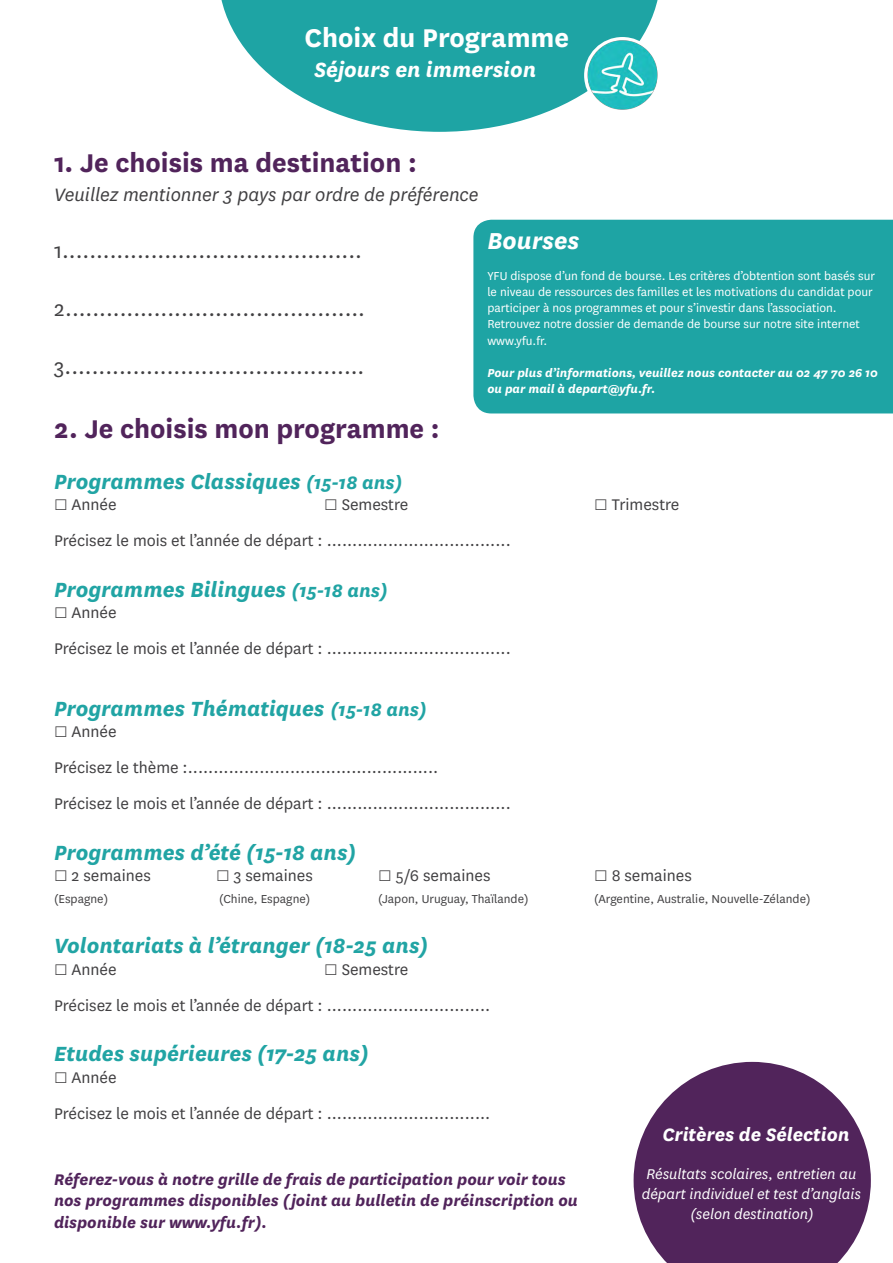
<style>
.page{position:relative;width:893px;height:1263px;background:#fff}
.page>*{position:absolute;margin:0;border:0;box-sizing:border-box;transform-origin:0 0}
.t1{font:700 30px "National";color:#51245b}
.t2{font:700 30px "National";color:#fff}
.t3{font:italic 700 27px "National";color:#fff}
.t4{font:italic 700 24px "National";color:#21a4a4}
.t5{font:24px "National";color:#414042}
.t6{font:italic 700 24px "National";color:#fff}
.t7{font:italic 21px "National";color:#414042}
.t8{font:italic 700 21px "National";color:#fff}
.t9{font:18px/36px "National";color:#414042}
.t10{font:italic 700 18px/21.6px "National";color:#51245b}
.t11{font:italic 16.5px/19.8px "National";color:#fff;text-align:center}
.t12{font:13.5px/16.2px "National";color:#fff}
.t13{font:13.5px "National";color:#414042}
.t14{font:italic 700 13.5px/16.2px "National";color:#fff}
.s1{font-size:21px}
</style>
<div class="page">
<div style="left:473px;top:220px;width:420px;height:193px;background:#1ea4a4"></div>
<svg style="left:221px;top:0;width:437px;height:132px;fill:#1ea4a4"></svg>
<img style="left:581px;top:40px;width:77px;height:75px">
<svg style="left:634px;top:1062px;width:237px;height:201px;fill:#51245b"></svg>
<h1 class="t2" style="left:304px;top:17px;width:266px">Choix du Programme</h1>
<h3 class="t6" style="left:314px;top:53px;width:224px">Séjours en immersion</h3>
<h1 class="t1" style="left:54px;top:142px;width:364px">1. Je choisis ma destination :</h1>
<p class="t7" style="left:54px;top:181px;width:426px">Veuillez mentionner 3 pays par ordre de préférence</p>
<h3 class="t5" style="left:54px;top:235px;width:309px">1............................................</h3>
<h3 class="t5" style="left:54px;top:293px;width:313px">2............................................</h3>
<h3 class="t5" style="left:54px;top:351px;width:312px">3............................................</h3>
<h2 class="t3" style="left:487px;top:222px;width:93px">Bourses</h2>
<p class="t12" style="left:487px;top:267px;width:389px">YFU dispose d’un fond de bourse. Les critères d’obtention sont basés sur le niveau de ressources des familles et les motivations du candidat pour participer à nos programmes et pour s’investir dans l’association.<br>Retrouvez notre dossier de demande de bourse sur notre site internet www.yfu.fr.</p>
<p class="t14" style="left:487px;top:364px;width:392px">Pour plus d’informations, veuillez nous contacter au 02 47 70 26 10 ou par mail à depart@yfu.fr.</p>
<h1 class="t1" style="left:54px;top:408px;width:387px">2. Je choisis mon programme :</h1>
<h3 class="t4" style="left:54px;top:465px;width:350px">Programmes Classiques <span class="s1">(15-18 ans)</span></h3>
<p class="t9" style="left:54px;top:486px;width:64px">□ Année</p>
<p class="t9" style="left:324px;top:486px;width:86px">□ Semestre</p>
<p class="t9" style="left:594px;top:486px;width:87px">□ Trimestre</p>
<p class="t9" style="left:54px;top:522px;width:458px">Précisez le mois et l’année de départ : ....................................</p>
<h3 class="t4" style="left:54px;top:573px;width:335px">Programmes Bilingues <span class="s1">(15-18 ans)</span></h3>
<p class="t9" style="left:54px;top:594px;width:458px">□ Année<br>Précisez le mois et l’année de départ : ....................................</p>
<h3 class="t4" style="left:54px;top:692px;width:374px">Programmes Thématiques <span class="s1">(15-18 ans)</span></h3>
<p class="t9" style="left:54px;top:713px;width:458px">□ Année<br>Précisez le thème :.................................................<br>Précisez le mois et l’année de départ : ....................................</p>
<h3 class="t4" style="left:54px;top:836px;width:304px">Programmes d’été (15-18 ans)</h3>
<p class="t9" style="left:54px;top:857px;width:98px">□ 2 semaines</p>
<p class="t9" style="left:216px;top:857px;width:98px">□ 3 semaines</p>
<p class="t9" style="left:378px;top:857px;width:114px">□ 5/6 semaines</p>
<p class="t9" style="left:594px;top:857px;width:99px">□ 8 semaines</p>
<p class="t13" style="left:54px;top:890px;width:56px">(Espagne)</p>
<p class="t13" style="left:219px;top:890px;width:93px">(Chine, Espagne)</p>
<p class="t13" style="left:378px;top:890px;width:152px">(Japon, Uruguay, Thaïlande)</p>
<p class="t13" style="left:594px;top:890px;width:218px">(Argentine, Australie, Nouvelle-Zélande)</p>
<h3 class="t4" style="left:54px;top:929px;width:376px">Volontariats à l’étranger (18-25 ans)</h3>
<p class="t9" style="left:54px;top:950px;width:64px">□ Année</p>
<p class="t9" style="left:54px;top:950px;width:438px;text-indent:270px">□ Semestre<br>Précisez le mois et l’année de départ : ................................</p>
<h3 class="t4" style="left:54px;top:1037px;width:316px">Etudes supérieures (17-25 ans)</h3>
<p class="t9" style="left:54px;top:1058px;width:438px">□ Année<br>Précisez le mois et l’année de départ : ................................</p>
<p class="t10" style="left:54px;top:1167px;width:525px">Réferez-vous à notre grille de frais de participation pour voir tous nos programmes disponibles ( joint au bulletin de préinscription ou disponible sur www.yfu.fr).</p>
<p class="t8" style="left:662px;top:1120px;width:189px">Critères de Sélection</p>
<p class="t11" style="left:642px;top:1163px;width:221px">Résultats scolaires, entretien au départ individuel et test d’anglais (selon destination)</p>
</div>
